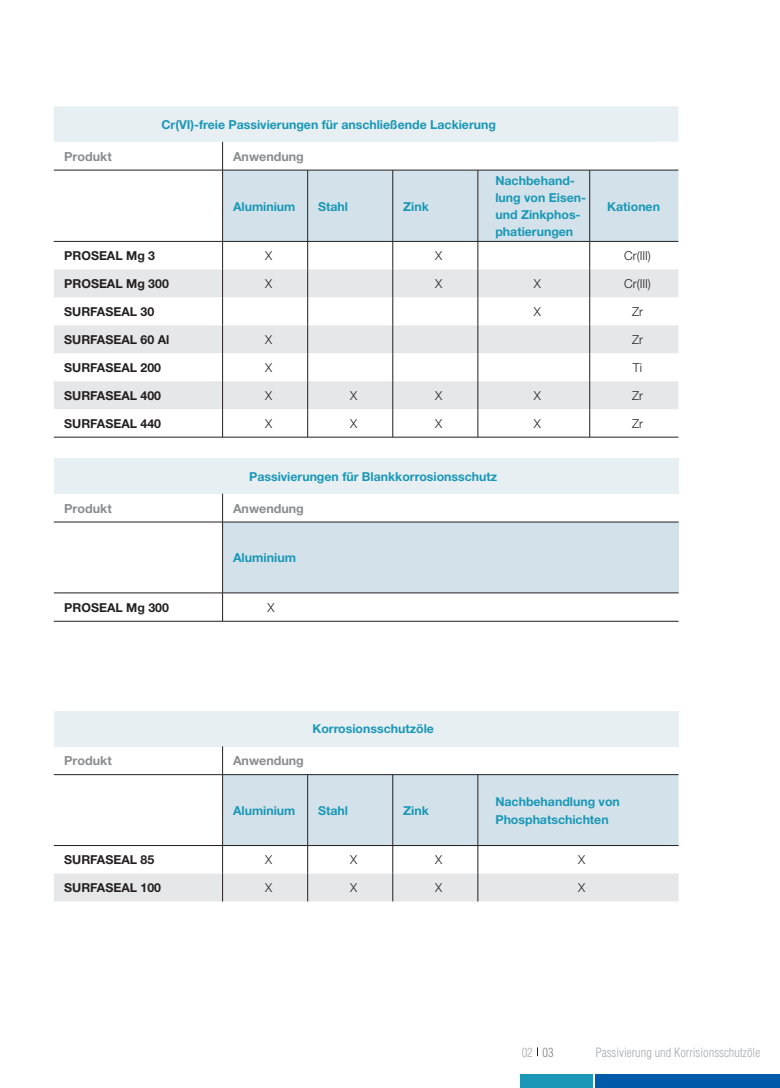
<style>
.page{position:relative;width:780px;height:1088px;background:#fff}
.page>*{position:absolute;margin:0;border:0;box-sizing:border-box;transform-origin:0 0}
.t1{font:700 12.5px "Helvetica Neue";color:#8a8c8e}
.t2{font:300 condensed 12.5px "Helvetica";color:#a7a9ac}
.t3{font:700 12.5px "Helvetica Neue";color:#1a97b6}
.t4{font:700 12.38px/17.2px "Helvetica Neue";color:#1a97b6}
.t5{font:700 12.38px "Helvetica Neue";color:#231f20}
.t6{font:300 12.38px "Helvetica Neue";color:#231f20}
.s1{color:#808285}
</style>
<div class="page">
<div style="left:520px;top:1074px;width:72px;height:13px;background:#1a97b6"></div>
<div style="left:595px;top:1074px;width:185px;height:13px;background:#005aaa"></div>
<hr style="left:54px;top:437px;width:624px;height:1px;background:#231f20">
<svg style="left:54px;top:106px;width:624px;height:331px"></svg>
<div style="left:54px;top:711px;width:624px;height:35px;background:#e7eff3"></div>
<svg style="left:54px;top:746px;width:624px;height:155px"></svg>
<hr style="left:54px;top:774px;width:624px;height:1px;background:#231f20">
<hr style="left:54px;top:845px;width:624px;height:1px;background:#231f20">
<div style="left:54px;top:458px;width:624px;height:36px;background:#e7eff3"></div>
<div style="left:222px;top:522px;width:456px;height:71px;background:#d3e2ea"></div>
<svg style="left:222px;top:494px;width:1px;height:28px"></svg>
<hr style="left:222px;top:522px;width:1px;height:71px;background:#231f20">
<svg style="left:222px;top:594px;width:1px;height:27px"></svg>
<hr style="left:54px;top:522px;width:624px;height:1px;background:#231f20">
<hr style="left:54px;top:593px;width:624px;height:1px;background:#231f20">
<hr style="left:54px;top:621px;width:624px;height:1px;background:#231f20">
<p class="t4" style="left:161px;top:117px;width:336px">Cr(VI)-freie Passivierungen für anschließende Lackierung</p>
<p class="t1" style="left:64px;top:152px;width:49px">Produkt</p>
<p class="t1" style="left:233px;top:152px;width:72px">Anwendung</p>
<p class="t4" style="left:233px;top:199px;width:64px">Aluminium</p>
<p class="t4" style="left:318px;top:199px;width:31px">Stahl</p>
<p class="t4" style="left:403px;top:199px;width:27px">Zink</p>
<p class="t4" style="left:495px;top:173px;width:92px">Nachbehand&shy;lung von Eisen&shy;und Zinkphos&shy;phatierungen</p>
<p class="t4" style="left:607px;top:199px;width:54px">Kationen</p>
<p class="t5" style="left:64px;top:251px;width:92px">PROSEAL Mg 3</p>
<p class="t6" style="left:265px;top:251px;width:9px">X</p>
<p class="t6" style="left:435px;top:251px;width:9px">X</p>
<p class="t6" style="left:624px;top:251px;width:28px">Cr(III)</p>
<p class="t5" style="left:64px;top:279px;width:106px">PROSEAL Mg 300</p>
<p class="t6" style="left:265px;top:279px;width:9px">X</p>
<p class="t6" style="left:435px;top:279px;width:9px">X</p>
<p class="t6" style="left:533px;top:279px;width:9px">X</p>
<p class="t6" style="left:624px;top:279px;width:28px">Cr(III)</p>
<p class="t5" style="left:64px;top:307px;width:91px">SURFASEAL 30</p>
<p class="t6" style="left:533px;top:307px;width:9px">X</p>
<p class="t6" style="left:632px;top:307px;width:12px">Zr</p>
<p class="t5" style="left:64px;top:335px;width:107px">SURFASEAL 60 Al</p>
<p class="t6" style="left:265px;top:335px;width:9px">X</p>
<p class="t6" style="left:632px;top:335px;width:12px">Zr</p>
<p class="t5" style="left:64px;top:363px;width:98px">SURFASEAL 200</p>
<p class="t6" style="left:265px;top:363px;width:9px">X</p>
<p class="t6" style="left:633px;top:363px;width:11px">Ti</p>
<p class="t5" style="left:64px;top:391px;width:98px">SURFASEAL 400</p>
<p class="t6" style="left:265px;top:391px;width:9px">X</p>
<p class="t6" style="left:350px;top:391px;width:9px">X</p>
<p class="t6" style="left:435px;top:391px;width:9px">X</p>
<p class="t6" style="left:533px;top:391px;width:9px">X</p>
<p class="t6" style="left:632px;top:391px;width:12px">Zr</p>
<p class="t5" style="left:64px;top:419px;width:98px">SURFASEAL 440</p>
<p class="t6" style="left:265px;top:419px;width:9px">X</p>
<p class="t6" style="left:350px;top:419px;width:9px">X</p>
<p class="t6" style="left:435px;top:419px;width:9px">X</p>
<p class="t6" style="left:533px;top:419px;width:9px">X</p>
<p class="t6" style="left:632px;top:419px;width:12px">Zr</p>
<p class="t4" style="left:249px;top:469px;width:249px">Passivierungen für Blankkorrosionsschutz</p>
<p class="t1" style="left:64px;top:504px;width:49px">Produkt</p>
<p class="t1" style="left:233px;top:504px;width:72px">Anwendung</p>
<p class="t3" style="left:233px;top:553px;width:65px">Aluminium</p>
<p class="t5" style="left:64px;top:603px;width:106px">PROSEAL Mg 300</p>
<p class="t6" style="left:267px;top:603px;width:9px">X</p>
<p class="t4" style="left:312px;top:721px;width:123px">Korrosionsschutzöle</p>
<p class="t1" style="left:64px;top:756px;width:49px">Produkt</p>
<p class="t1" style="left:233px;top:756px;width:72px">Anwendung</p>
<p class="t4" style="left:233px;top:803px;width:64px">Aluminium</p>
<p class="t4" style="left:318px;top:803px;width:31px">Stahl</p>
<p class="t4" style="left:403px;top:803px;width:27px">Zink</p>
<p class="t4" style="left:495px;top:794px;width:126px">Nachbehandlung von<br>Phosphatschichten</p>
<p class="t5" style="left:64px;top:855px;width:91px">SURFASEAL 85</p>
<p class="t6" style="left:265px;top:855px;width:9px">X</p>
<p class="t6" style="left:350px;top:855px;width:9px">X</p>
<p class="t6" style="left:435px;top:855px;width:9px">X</p>
<p class="t6" style="left:578px;top:855px;width:9px">X</p>
<p class="t5" style="left:64px;top:883px;width:98px">SURFASEAL 100</p>
<p class="t6" style="left:265px;top:883px;width:9px">X</p>
<p class="t6" style="left:350px;top:883px;width:9px">X</p>
<p class="t6" style="left:435px;top:883px;width:9px">X</p>
<p class="t6" style="left:578px;top:883px;width:9px">X</p>
<p class="t2" style="left:521px;top:1047px;width:33px">02 <span class="s1">03</span></p>
<p class="t2" style="left:595px;top:1047px;width:166px">Passivierung und Korrisionsschutzöle</p>
</div>
